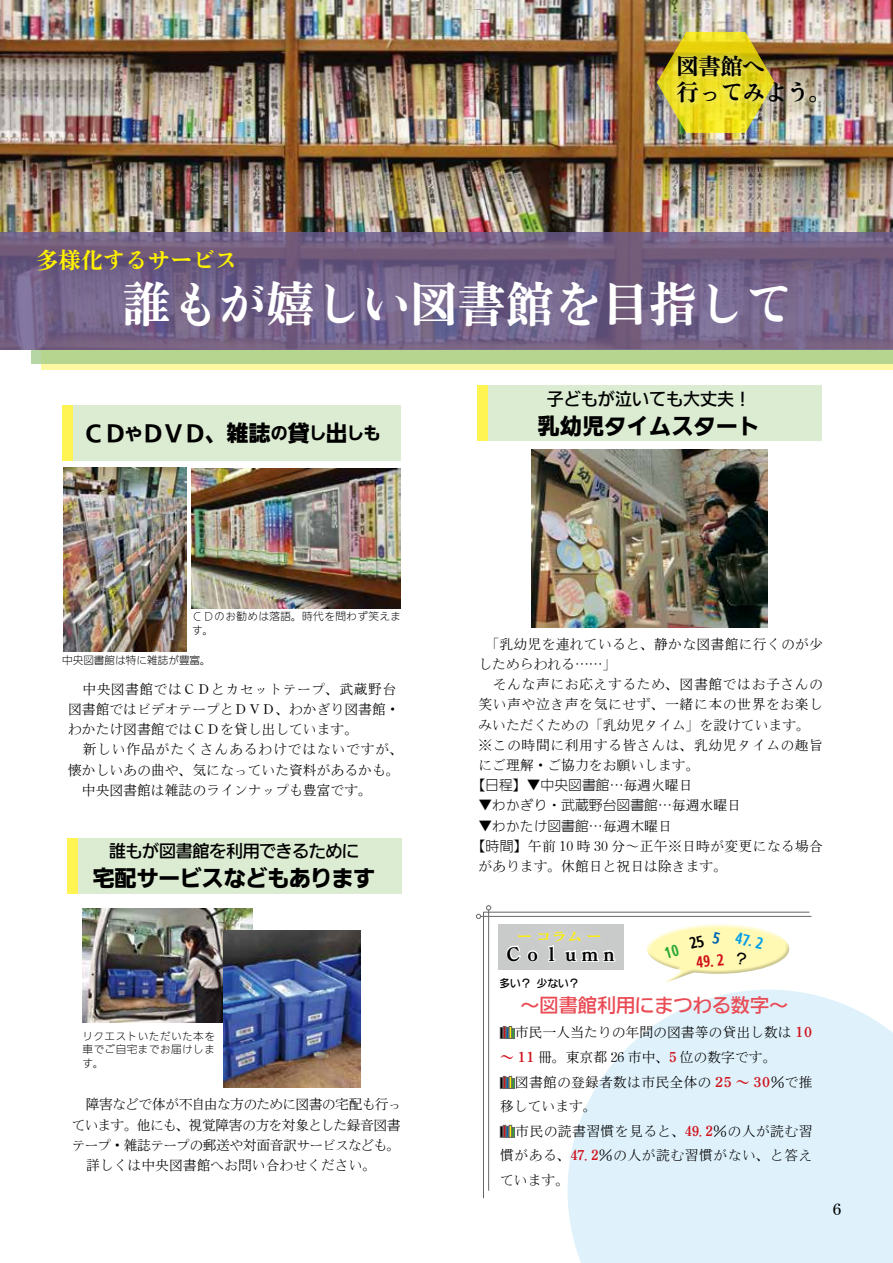
<style>
.page{position:relative;width:893px;height:1263px;background:#fff}
.page>*{position:absolute;margin:0;border:0;box-sizing:border-box;transform-origin:0 0}
.t1{font:800 47.85px "P Min IWA";color:#fff}
.t2{font:22.35px "SUD Go Dsp IWA HW Eb";letter-spacing:-.02em;color:#000}
.t3{font:22.35px/26.5px "P Min IWA HW Hv";letter-spacing:-.01em;color:#000}
.t4{font:22.35px "SUD Go Dsp IWA HW Eb";color:#000}
.t5{font:800 22.35px "P Min IWA";color:#fff100}
.t6{font:19.2px "SUD Go Dsp IWA HW Md";color:#e94c55}
.t7{font:800 19.2px "P Min IWA";color:#000}
.t8{font:16.95px "SUD Go Dsp IWA HW Md";letter-spacing:-.01em;color:#000}
.t9{font:700 15.9px "P Min IWA";color:#000}
.t10{font:13.8px/20.2px "P Min IWA HW Th";color:#000}
.t11{font:13.8px "P Min IWA HW Th";letter-spacing:.045em;color:#000}
.t12{font:13.8px "P Min IWA HW Th";letter-spacing:.02em;color:#000}
.t13{font:13.8px "SUD Gohon IWA HW Lt";color:#000}
.t14{font:13.8px "P Min IWA HW Th";letter-spacing:.035em;color:#000}
.t15{font:13.8px "P Min IWA HW Th";letter-spacing:.03em;color:#000}
.t16{font:13.8px/19.8px "SUD Go Dsp IWA HW Eb";color:#00a0e9}
.t17{font:13.8px "SUD Go Dsp IWA HW Eb";color:#d0121b}
.t18{font:800 12.6px "P Min IWA";color:#fff100;scale:1.21 1}
.t19{font:10.65px/13.8px "SUD Gohon IWA HW Lt";letter-spacing:.04em;color:#000}
.t20{font:10.65px "SUD Gohon IWA HW Lt";color:#000}
.t21{font:10.65px "SUD Go Dsp IWA HW Md";color:#000}
.s1{font-size:16.95px}
.s2{font-family:"P Min IWA HW Th"}
.s3{font-family:"SUD Gohon IWA HW Lt"}
.s4{font-family:"SUD Go Dsp IWA HW Md";color:#000}
.s5{font-family:"P Min IWA";font-weight:800;color:#d0121b}
.s6{font-family:"P Min IWA HW Hv";color:#d0121b}
.s7{font-family:"P Min IWA";font-weight:800}
.s8{font-family:"P Min IWA HW Hv"}
</style>
<div class="page">
<div style="left:41px;top:252px;width:852px;height:117px;background:#fff8a3"></div>
<div style="left:32px;top:247px;width:861px;height:117px;background:#b6d690"></div>
<img style="left:0;top:0;width:893px;height:232px">
<svg style="left:568px;top:990px;width:325px;height:273px;background:#e2f3fc"></svg>
<svg style="left:0;top:232px;width:893px;height:118px;background:#726186"></svg>
<img style="left:657px;top:32px;width:118px;height:101px">
<div style="left:671px;top:48px;width:152px;height:62px;background:#fff;opacity:.75"></div>
<hr style="left:481px;top:916px;width:330px;height:1px;background:#727171">
<hr style="left:488px;top:910px;width:1px;height:281px;background:#727171">
<svg style="left:476px;top:905px;width:15px;height:14px"></svg>
<hr style="left:483px;top:912px;width:326px;height:1px;background:#666464">
<hr style="left:483px;top:912px;width:1px;height:286px;background:#666464">
<div style="left:498px;top:924px;width:125px;height:45px;background:#c9caca"></div>
<svg style="left:506px;top:955px;width:33px;height:7px"></svg>
<svg style="left:548px;top:955px;width:8px;height:7px"></svg>
<svg style="left:566px;top:952px;width:50px;height:10px"></svg>
<svg style="left:506px;top:945px;width:107px;height:10px"></svg>
<svg style="left:500px;top:1026px;width:15px;height:13px"></svg>
<svg style="left:500px;top:1076px;width:15px;height:13px"></svg>
<svg style="left:500px;top:1125px;width:15px;height:12px"></svg>
<svg style="left:653px;top:924px;width:131px;height:16px"></svg>
<div style="left:646px;top:940px;width:146px;height:48px;background:#000;opacity:.2"></div>
<div style="left:477px;top:386px;width:344px;height:55px;background:#dcecd2"></div>
<div style="left:63px;top:405px;width:338px;height:55px;background:#dcecd2"></div>
<div style="left:67px;top:838px;width:334px;height:56px;background:#dcecd2"></div>
<img style="left:82px;top:908px;width:171px;height:114px">
<img style="left:223px;top:930px;width:137px;height:158px">
<img style="left:192px;top:469px;width:209px;height:139px">
<img style="left:64px;top:468px;width:122px;height:183px">
<div style="left:477px;top:386px;width:10px;height:55px;background:#fff452"></div>
<div style="left:63px;top:405px;width:10px;height:55px;background:#fff452"></div>
<div style="left:67px;top:838px;width:10px;height:55px;background:#fff452"></div>
<img style="left:531px;top:450px;width:237px;height:177px">
<svg style="left:663px;top:932px;width:64px;height:51px"></svg>
<p class="t5" style="left:36px;top:249px;width:202px">多様化するサービス</p>
<p class="t3" style="left:676px;top:53px;width:156px">図書館へ<br>行ってみよう。</p>
<p class="t1" style="left:123px;top:280px;width:671px">誰もが嬉しい図書館を目指して</p>
<p class="t2" style="left:83px;top:421px;width:299px">ＣＤ<span class="s1">や</span>ＤＶＤ、雑誌<span class="s1">の</span>貸<span class="s1">し</span>出<span class="s1">しも</span></p>
<p class="t8" style="left:547px;top:390px;width:206px">子どもが泣いても大丈夫！</p>
<p class="t4" style="left:537px;top:414px;width:225px">乳幼児タイムスタート</p>
<p class="t19" style="left:192px;top:610px;width:211px">ＣＤのお勧めは落語。時代を問わず笑えます。</p>
<p class="t20" style="left:62px;top:655px;width:150px">中央図書館は特に雑誌が豊富。</p>
<p class="t10" style="left:68px;top:679px;width:337px">　中央図書館ではＣＤとカセットテープ、武蔵野台図書館ではビデオテープとＤＶＤ、わかぎり図書館・わかたけ図書館ではＣＤを貸し出しています。<br>　新しい作品がたくさんあるわけではないですが、懐かしいあの曲や、気になっていた資料があるかも。　中央図書館は雑誌のラインナップも豊富です。</p>
<p class="t8" style="left:109px;top:843px;width:252px">誰もが図書館を利用できるために</p>
<p class="t2" style="left:93px;top:867px;width:285px">宅配サービスなどもあります</p>
<p class="t19" style="left:82px;top:1030px;width:134px;text-align:justify">リクエストいただいた本を車でご自宅までお届けします。</p>
<p class="t10" style="left:72px;top:1094px;width:331px;text-align:justify">　障害などで体が不自由な方のために図書の宅配も行っています。他にも、視覚障害の方を対象とした録音図書テープ・雑誌テープの郵送や対面音訳サービスなども。　詳しくは中央図書館へお問い合わせください。</p>
<p class="t12" style="left:478px;top:637px;width:346px">　「乳幼児を連れていると、静かな図書館に行くのが少</p>
<p class="t10" style="left:478px;top:654px;width:140px">しためらわれる……」</p>
<p class="t11" style="left:478px;top:677px;width:346px">　そんな声にお応えするため、図書館ではお子さんの</p>
<p class="t11" style="left:478px;top:697px;width:346px">笑い声や泣き声を気にせず、一緒に本の世界をお楽し</p>
<p class="t10" style="left:478px;top:715px;width:333px">みいただくための「乳幼児タイム」を設けています。</p>
<p class="t11" style="left:478px;top:738px;width:346px">※この時間に利用する皆さんは、乳幼児タイムの趣旨</p>
<p class="t10" style="left:478px;top:755px;width:223px">にご理解・ご協力をお願いします。</p>
<p class="t13" style="left:471px;top:778px;width:223px">【日程】<span class="s2">▼</span>中央図書館<span class="s2">…毎週火曜日</span></p>
<p class="t13" style="left:478px;top:798px;width:264px"><span class="s2">▼</span>わかぎり・武蔵野台図書館<span class="s2">…毎週水曜日</span></p>
<p class="t10" style="left:478px;top:816px;width:195px">▼<span class="s3">わかたけ図書館</span>…毎週木曜日</p>
<p class="t12" style="left:471px;top:839px;width:353px"><span class="s3">【時間】</span>午前 10 時 30 分～正午※日時が変更になる場合</p>
<p class="t10" style="left:478px;top:856px;width:250px">があります。休館日と祝日は除きます。</p>
<p class="t18" style="left:516px;top:930px;width:72px">ー コラム ー</p>
<p class="t7" style="left:504px;top:944px;width:116px">Ｃｏｌｕｍｎ</p>
<p class="t21" style="left:500px;top:978px;width:81px">多い？ 少ない？</p>
<p class="t17" style="left:696px;top:955px;width:29px;rotate:-6deg">49.2</p>
<p class="t16" style="left:738px;top:929px;width:29px;rotate:12deg">47.2<span class="s4">？</span></p>
<p class="t6" style="left:520px;top:995px;width:269px">～図書館利用にまつわる数字～</p>
<p class="t10" style="left:515px;top:1022px;width:299px">市民一人当たりの年間の図書等の貸出し数は <span class="s5">10</span></p>
<p class="t10" style="left:500px;top:1047px;width:278px"><span class="s5">～ 11</span> 冊。東京都 26 市中、<span class="s6">5</span> 位の数字です。</p>
<p class="t10" style="left:515px;top:1072px;width:299px">図書館の登録者数は市民全体の <span class="s5">25 ～ 30</span><span class="s7">％</span>で推</p>
<p class="t10" style="left:500px;top:1096px;width:98px">移しています。</p>
<p class="t15" style="left:515px;top:1124px;width:299px">市民の読書習慣を見ると、<span class="s6">49.2</span><span class="s8">％</span>の人が読む習</p>
<p class="t14" style="left:500px;top:1148px;width:314px">慣がある、<span class="s6">47.2</span><span class="s8">％</span>の人が読む習慣がない、と答え</p>
<p class="t10" style="left:500px;top:1169px;width:71px">ています。</p>
<p class="t9" style="left:829px;top:1201px;width:17px">６</p>
</div>
